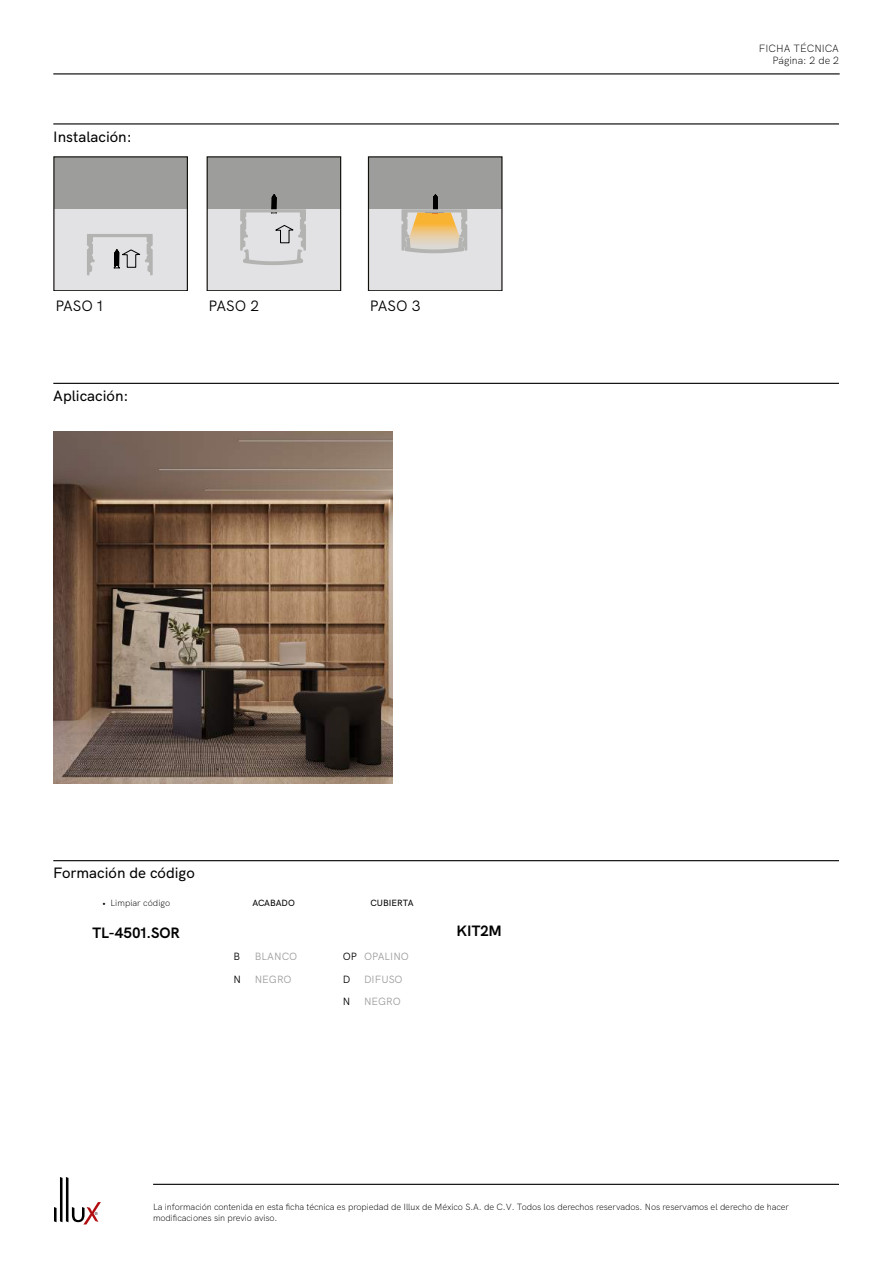
<style>
.page{position:relative;width:893px;height:1263px;background:#fff}
.page>*{position:absolute;margin:0;border:0;box-sizing:border-box;transform-origin:0 0}
.t1{font:500 15px "HK Grotesk";color:#000}
.t2{font:700 15px "HK Grotesk";color:#000}
.t3{font:15px "HK Grotesk";letter-spacing:-.01em;color:#000}
.t4{font:10.5px "HK Grotesk";color:#9d9d9c}
.t5{font:300 10.5px/12.6px "HK Grotesk";color:#000;text-align:right}
.t6{font:10.5px "HK Grotesk";color:#000}
.t7{font:300 9px/10.8px "HK Grotesk";letter-spacing:-.01em;color:#000}
.t8{font:500 9px "HK Grotesk";color:#000}
.s1{color:#000}
</style>
<div class="page">
<svg style="left:54px;top:1177px;width:47px;height:47px"></svg>
<hr style="left:153px;top:1184px;width:686px;height:1px;background:#000">
<hr style="left:53px;top:73px;width:787px;height:1px;background:#000">
<hr style="left:53px;top:123px;width:786px;height:1px;background:#000">
<hr style="left:53px;top:383px;width:786px;height:1px;background:#000">
<div style="left:54px;top:157px;width:133px;height:134px;background:#e2e1e3"></div>
<div style="left:54px;top:157px;width:133px;height:52px;background:#9d9d9c"></div>
<div style="left:53px;top:156px;width:135px;height:135px;border:1px solid #12100b"></div>
<svg style="left:87px;top:234px;width:66px;height:42px"></svg>
<div style="left:207px;top:157px;width:134px;height:134px;background:#e2e1e3"></div>
<div style="left:207px;top:157px;width:134px;height:52px;background:#9d9d9c"></div>
<div style="left:207px;top:156px;width:134px;height:135px;border:1px solid #12100b"></div>
<svg style="left:240px;top:194px;width:66px;height:71px"></svg>
<div style="left:368px;top:157px;width:134px;height:134px;background:#e2e1e3"></div>
<div style="left:368px;top:157px;width:134px;height:52px;background:#9d9d9c"></div>
<div style="left:368px;top:156px;width:135px;height:135px;border:1px solid #12100b"></div>
<svg style="left:401px;top:194px;width:66px;height:59px"></svg>
<img style="left:53px;top:432px;width:339px;height:351px">
<hr style="left:53px;top:860px;width:786px;height:1px;background:#000">
<h1 class="t1" style="left:53px;top:125px;width:80px">Instalación:</h1>
<h1 class="t3" style="left:55px;top:294px;width:49px">PASO 1</h1>
<h1 class="t3" style="left:209px;top:294px;width:52px">PASO 2</h1>
<h1 class="t3" style="left:370px;top:294px;width:52px">PASO 3</h1>
<h1 class="t1" style="left:53px;top:384px;width:77px">Aplicación:</h1>
<h1 class="t1" style="left:53px;top:861px;width:143px">Formación de código</h1>
<p class="t7" style="left:102px;top:897px;width:70px">• Limpiar código</p>
<p class="t8" style="left:252px;top:896px;width:44px">ACABADO</p>
<p class="t8" style="left:370px;top:896px;width:45px">CUBIERTA</p>
<h1 class="t2" style="left:92px;top:921px;width:89px">TL-4501.SOR</h1>
<p class="t6" style="left:233px;top:948px;width:8px">B</p>
<p class="t4" style="left:255px;top:948px;width:44px">BLANCO</p>
<p class="t4" style="left:343px;top:948px;width:68px"><span class="s1">OP</span> OPALINO</p>
<p class="t6" style="left:233px;top:971px;width:9px">N</p>
<p class="t4" style="left:255px;top:971px;width:38px">NEGRO</p>
<p class="t6" style="left:343px;top:971px;width:9px">D</p>
<p class="t4" style="left:364px;top:971px;width:40px">DIFUSO</p>
<p class="t6" style="left:343px;top:993px;width:9px">N</p>
<p class="t4" style="left:364px;top:993px;width:38px">NEGRO</p>
<h1 class="t2" style="left:457px;top:919px;width:47px">KIT2M</h1>
<p class="t5" style="left:759px;top:41px;width:81px">FICHA TÉCNICA<br>Página: 2 de 2</p>
<p class="t7" style="left:153px;top:1200px;width:637px">La información contenida en esta ficha técnica es propiedad de Illux de México S.A. de C.V. Todos los derechos reservados. Nos reservamos el derecho de hacer modificaciones sin previo aviso.</p>
</div>
